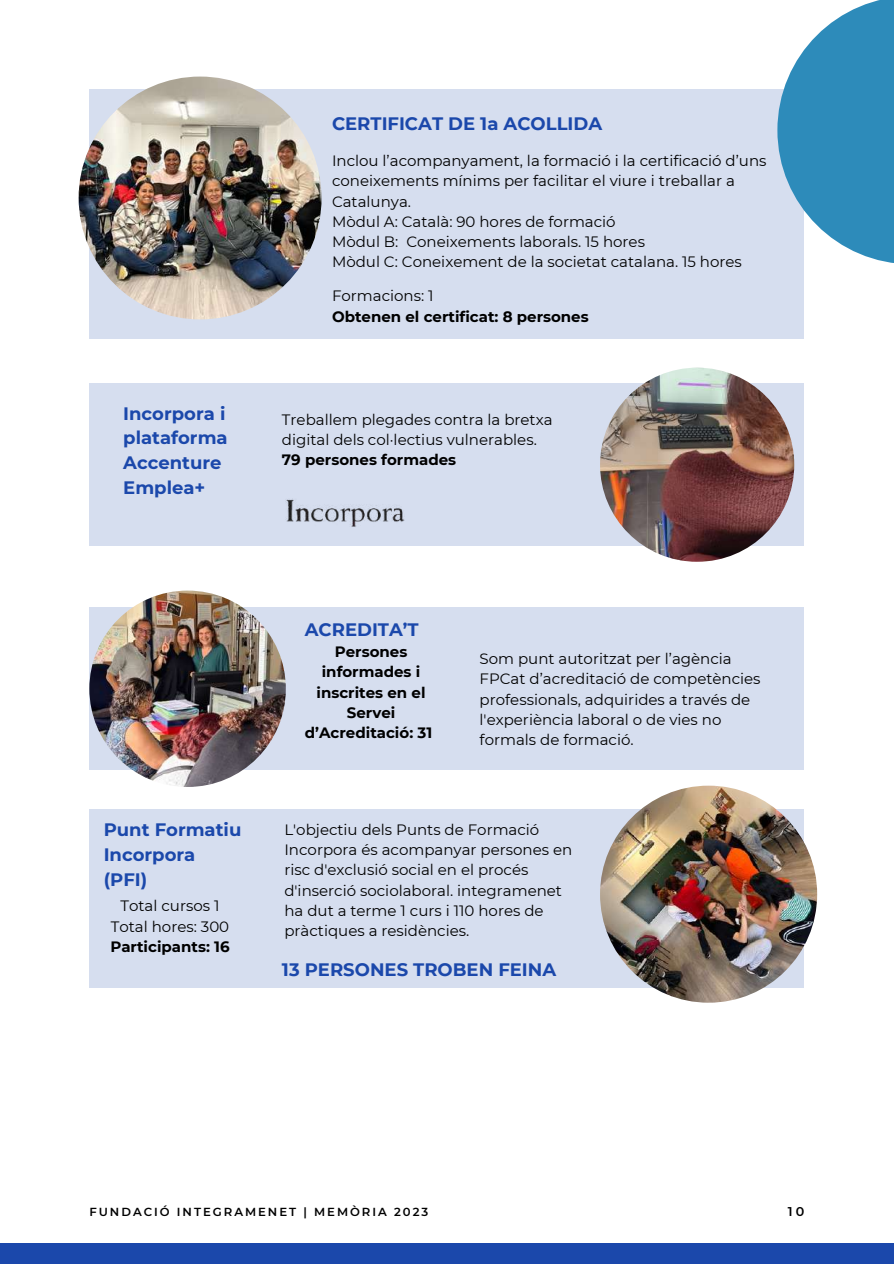
<style>
.page{position:relative;width:894px;height:1264px;background:#fff}
.page>*{position:absolute;margin:0;border:0;box-sizing:border-box;transform-origin:0 0}
.t1{font:700 18px/24.8px "Montserrat";color:#1b48ab}
.t2{font:15px/20.2px "Montserrat";color:#000}
.t3{font:700 15px/20.2px "Montserrat";color:#000;text-align:center}
.t4{font:600 12.75px "Montserrat";color:#000}
.t5{font:600 11.7px "Montserrat";letter-spacing:.17em;color:#000}
</style>
<div class="page">
<div style="left:0;top:1243px;width:893px;height:20px;background:#1b48ab"></div>
<div style="left:89px;top:89px;width:715px;height:250px;background:#d6deef"></div>
<div style="left:89px;top:608px;width:715px;height:162px;background:#d6deef"></div>
<div style="left:89px;top:384px;width:715px;height:162px;background:#d6deef"></div>
<div style="left:89px;top:809px;width:715px;height:179px;background:#d6deef"></div>
<img style="left:79px;top:77px;width:242px;height:242px;border-radius:50%">
<img style="left:600px;top:367px;width:194px;height:195px;border-radius:50%">
<img style="left:89px;top:590px;width:197px;height:197px;border-radius:50%">
<img style="left:600px;top:785px;width:216px;height:217px;border-radius:50%">
<svg style="left:777px;top:0;width:116px;height:263px;fill:#2d8bba"></svg>
<img style="left:286px;top:499px;width:118px;height:28px">
<p class="t1" style="left:123px;top:401px;width:106px">Incorpora i plataforma<br>Accenture<br>Emplea+</p>
<p class="t1" style="left:332px;top:111px;width:271px">CERTIFICAT DE 1a ACOLLIDA</p>
<p class="t2" style="left:332px;top:150px;width:436px">Inclou l’acompanyament, la formació i la certificació d’uns coneixements mínims per facilitar el viure i treballar a Catalunya.<br>Mòdul A: Català: 90 hores de formació<br>Mòdul B: Coneixements laborals. 15 hores<br>Mòdul C: Coneixement de la societat catalana. 15 hores</p>
<p class="t2" style="left:332px;top:286px;width:103px">Formacions: 1</p>
<p class="t3" style="left:332px;top:306px;width:258px">Obtenen el certificat: 8 persones</p>
<p class="t2" style="left:282px;top:409px;width:272px">Treballem plegades contra la bretxa digital dels col·lectius vulnerables.</p>
<p class="t3" style="left:282px;top:449px;width:176px">79 persones formades</p>
<p class="t1" style="left:104px;top:817px;width:139px">Punt Formatiu<br>Incorpora (PFI)</p>
<p class="t2" style="left:111px;top:895px;width:120px;text-align:center">Total cursos 1<br>Total hores: 300</p>
<p class="t3" style="left:110px;top:936px;width:121px">Participants: 16</p>
<p class="t1" style="left:305px;top:617px;width:115px">ACREDITA’T</p>
<p class="t3" style="left:305px;top:641px;width:129px">Persones informades i inscrites en el<br>Servei d’Acreditació: 31</p>
<p class="t2" style="left:479px;top:648px;width:282px">Som punt autoritzat per l’agència FPCat d’acreditació de competències professionals, adquirides a través de l'experiència laboral o de vies no formals de formació.</p>
<p class="t2" style="left:284px;top:819px;width:289px">L'objectiu dels Punts de Formació Incorpora és acompanyar persones en risc d'exclusió social en el procés d'inserció sociolaboral. integramenet ha dut a terme 1 curs i 110 hores de pràctiques a residències.</p>
<p class="t1" style="left:282px;top:956px;width:276px">13 PERSONES TROBEN FEINA</p>
<p class="t5" style="left:89px;top:1204px;width:340px">FUNDACIÓ INTEGRAMENET | MEMÒRIA 2023</p>
<p class="t4" style="left:787px;top:1203px;width:18px">10</p>
</div>
